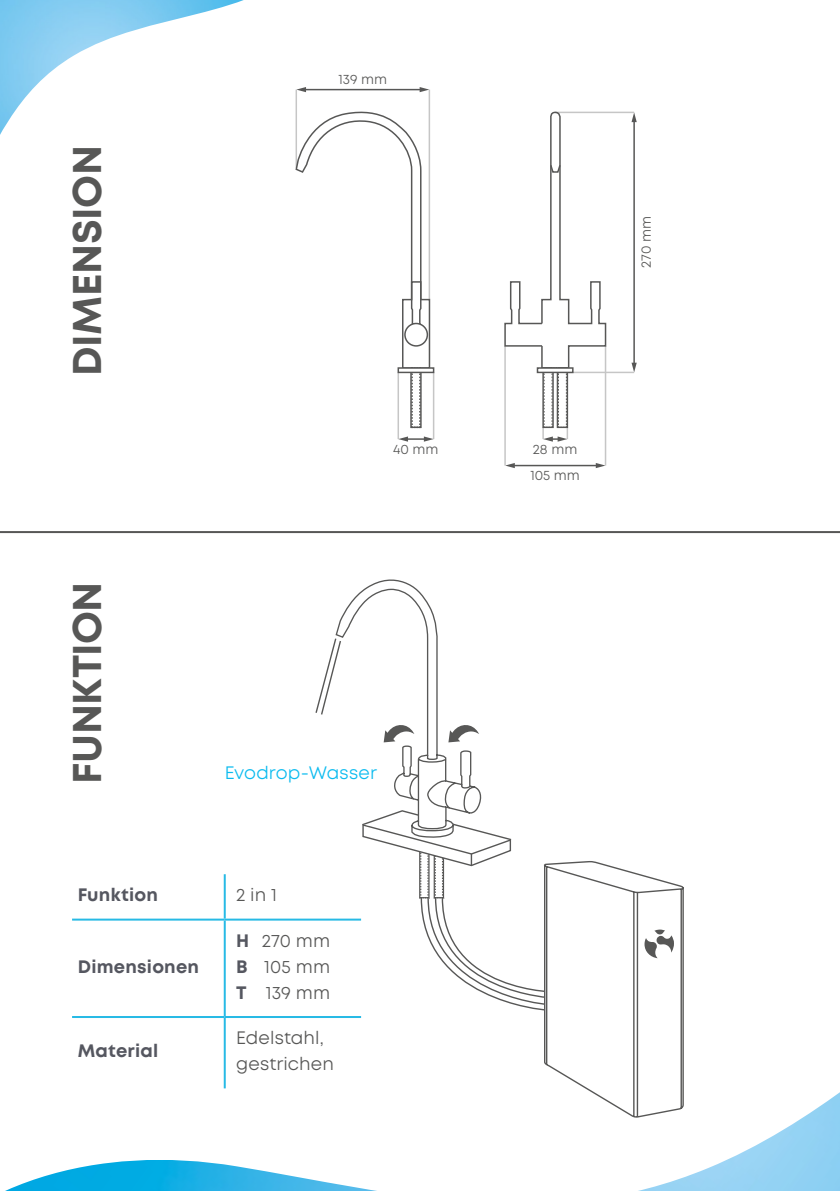
<style>
.page{position:relative;width:840px;height:1191px;background:#fff}
.page>*{position:absolute;margin:0;border:0;box-sizing:border-box;transform-origin:0 0}
.t1{font:700 40px "Mont";letter-spacing:-.01em;color:#575756}
.t2{font:18px/26px "Mont";letter-spacing:.005em;color:#575756;text-align:justify}
.t3{font:700 18px "Mont";letter-spacing:.01em;color:#555760}
.t4{font:18px "Mont";letter-spacing:.005em;color:#0bbbef}
.t5{font:13.6px "Mont";color:#575756}
.s1{font-weight:700;color:#555760}
</style>
<div class="page">
<img style="left:0;top:0;width:340px;height:135px">
<img style="left:5px;top:874px;width:834px;height:317px">
<hr style="left:0;top:531px;width:839px;height:2px;background:#575756">
<hr style="left:224px;top:874px;width:2px;height:44px;background:#27bae5">
<hr style="left:72px;top:918px;width:153px;height:2px;background:#27bae5">
<hr style="left:225px;top:918px;width:136px;height:2px;background:#27bae5">
<hr style="left:224px;top:920px;width:2px;height:96px;background:#27bae5">
<hr style="left:72px;top:1016px;width:153px;height:2px;background:#27bae5">
<hr style="left:225px;top:1016px;width:136px;height:2px;background:#27bae5">
<hr style="left:224px;top:1018px;width:2px;height:70px;background:#27bae5">
<svg style="left:314px;top:579px;width:371px;height:539px"></svg>
<hr style="left:397px;top:372px;width:2px;height:67px;background:#c6c6c6">
<hr style="left:432px;top:372px;width:2px;height:67px;background:#c6c6c6">
<svg style="left:398px;top:436px;width:35px;height:6px"></svg>
<hr style="left:304px;top:89px;width:117px;height:1px;background:#575756">
<svg style="left:296px;top:87px;width:10px;height:5px"></svg>
<svg style="left:419px;top:87px;width:10px;height:5px"></svg>
<hr style="left:428px;top:90px;width:2px;height:209px;background:#c6c6c6">
<hr style="left:295px;top:90px;width:2px;height:78px;background:#c6c6c6">
<svg style="left:295px;top:107px;width:134px;height:66px"></svg>
<svg style="left:396px;top:163px;width:39px;height:266px"></svg>
<hr style="left:633px;top:120px;width:1px;height:244px;background:#575756">
<svg style="left:631px;top:112px;width:5px;height:10px"></svg>
<svg style="left:631px;top:363px;width:5px;height:9px"></svg>
<hr style="left:568px;top:372px;width:65px;height:1px;background:#c6c6c6">
<hr style="left:555px;top:112px;width:78px;height:1px;background:#c6c6c6">
<hr style="left:512px;top:465px;width:85px;height:1px;background:#575756">
<svg style="left:505px;top:463px;width:9px;height:5px"></svg>
<svg style="left:595px;top:463px;width:10px;height:5px"></svg>
<hr style="left:604px;top:346px;width:2px;height:119px;background:#c6c6c6">
<hr style="left:504px;top:346px;width:1px;height:119px;background:#c6c6c6">
<svg style="left:504px;top:111px;width:102px;height:331px"></svg>
<h1 class="t1" style="left:61px;top:376px;width:232px;rotate:-90deg">DIMENSION</h1>
<h1 class="t1" style="left:61px;top:784px;width:204px;rotate:-90deg">FUNKTION</h1>
<p class="t5" style="left:338px;top:70px;width:50px">139 mm</p>
<p class="t5" style="left:392px;top:440px;width:47px">40 mm</p>
<p class="t5" style="left:532px;top:440px;width:46px">28 mm</p>
<p class="t4" style="left:224px;top:761px;width:154px">Evodrop-Wasser</p>
<p class="t5" style="left:530px;top:467px;width:51px">105 mm</p>
<p class="t3" style="left:78px;top:883px;width:82px">Funktion</p>
<p class="t2" style="left:236px;top:882px;width:42px">2 in 1</p>
<p class="t3" style="left:78px;top:954px;width:123px">Dimensionen</p>
<p class="t3" style="left:78px;top:1039px;width:82px">Material</p>
<p class="t2" style="left:236px;top:927px;width:96px"><span class="s1">H</span> 270 mm <span class="s1">B</span> 105 mm <span class="s1">T</span> 139 mm</p>
<p class="t2" style="left:236px;top:1025px;width:99px">Edelstahl, gestrichen</p>
<p class="t5" style="left:637px;top:268px;width:53px;rotate:-90deg">270 mm</p>
</div>
